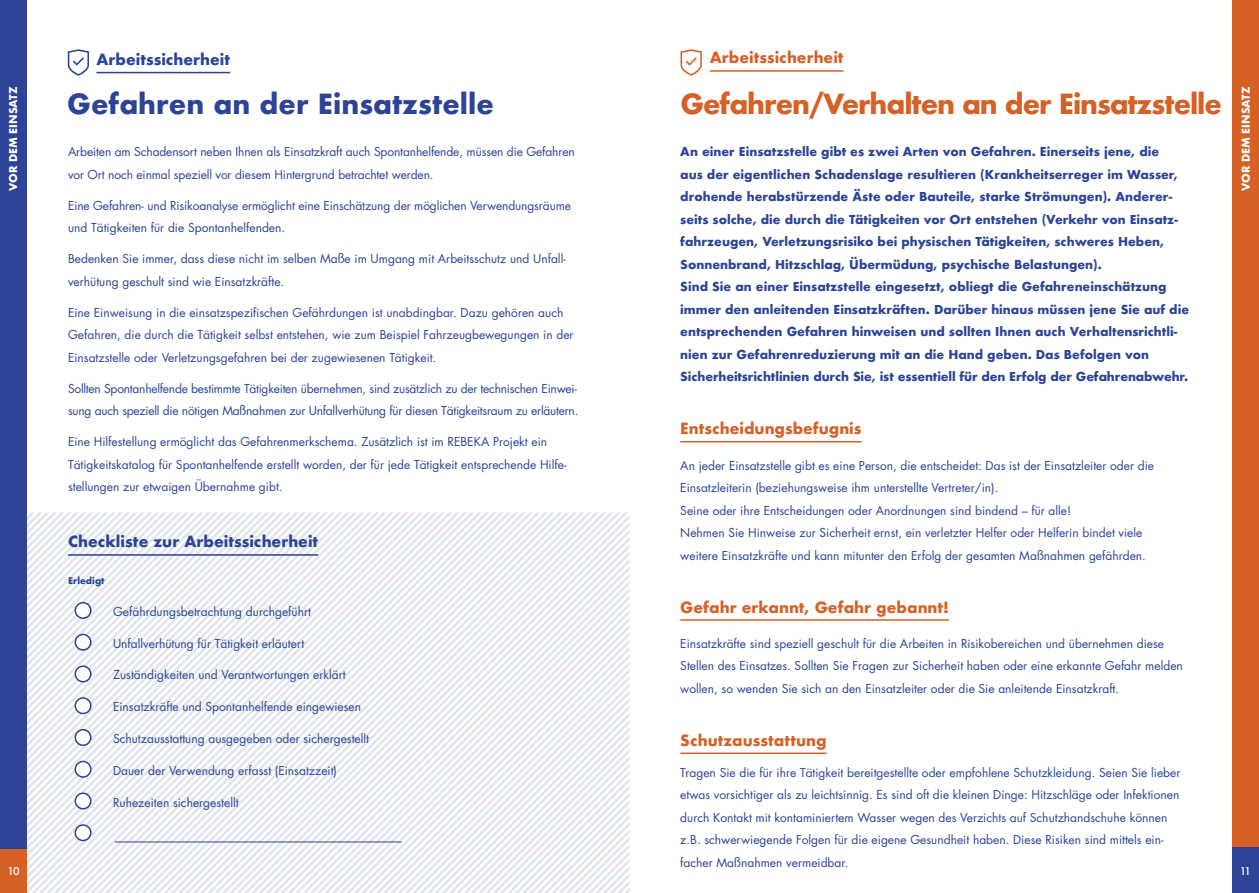
<style>
.page{position:relative;width:1259px;height:893px;background:#fff}
.page>*{position:absolute;margin:0;border:0;box-sizing:border-box;transform-origin:0 0}
.t1{font:700 27px "Futura";letter-spacing:-.04em;color:#d66127}
.t2{font:700 27px "Futura";color:#2c4397}
.t3{font:700 15px "Futura";color:#d66127}
.t4{font:700 15px "Futura";color:#2c4397}
.t5{font:12px/22.5px "Futura";color:#2c4397}
.t6{font:700 12px/22.5px "Futura";color:#2c4397}
.t7{font:12px/22.5px "Futura";letter-spacing:-.02em;color:#2c4397}
.t8{font:700 10.5px "Futura";color:#fff}
.t9{font:500 10.5px "Futura";color:#fff}
.t10{font:700 9px "Futura";color:#2c4397}
</style>
<div class="page">
<svg style="left:26px;top:512px;width:603px;height:381px"></svg>
<div style="left:1232px;top:811px;width:27px;height:82px;background:#2c4397"></div>
<div style="left:0;top:0;width:26px;height:849px;background:#2c4397"></div>
<div style="left:1232px;top:0;width:27px;height:846px;background:#d66127"></div>
<div style="left:0;top:849px;width:26px;height:44px;background:#d66127"></div>
<hr style="left:68px;top:554px;width:250px;height:2px;background:#2c4397">
<div style="left:75px;top:603px;width:16px;height:15px;background:#fff;border-radius:50%"></div>
<div style="left:75px;top:602px;width:17px;height:17px;border:2px solid #2c4397;border-radius:50%"></div>
<div style="left:75px;top:634px;width:16px;height:16px;background:#fff;border-radius:50%"></div>
<div style="left:75px;top:634px;width:17px;height:17px;border:2px solid #2c4397;border-radius:50%"></div>
<div style="left:75px;top:666px;width:16px;height:16px;background:#fff;border-radius:50%"></div>
<div style="left:75px;top:665px;width:17px;height:17px;border:2px solid #2c4397;border-radius:50%"></div>
<div style="left:75px;top:698px;width:16px;height:15px;background:#fff;border-radius:50%"></div>
<div style="left:75px;top:697px;width:17px;height:17px;border:2px solid #2c4397;border-radius:50%"></div>
<div style="left:75px;top:730px;width:16px;height:15px;background:#fff;border-radius:50%"></div>
<div style="left:75px;top:729px;width:17px;height:17px;border:2px solid #2c4397;border-radius:50%"></div>
<div style="left:75px;top:761px;width:16px;height:16px;background:#fff;border-radius:50%"></div>
<div style="left:75px;top:761px;width:17px;height:17px;border:2px solid #2c4397;border-radius:50%"></div>
<div style="left:75px;top:793px;width:16px;height:16px;background:#fff;border-radius:50%"></div>
<div style="left:75px;top:792px;width:17px;height:17px;border:2px solid #2c4397;border-radius:50%"></div>
<div style="left:75px;top:825px;width:16px;height:15px;background:#fff;border-radius:50%"></div>
<div style="left:75px;top:824px;width:17px;height:17px;border:2px solid #2c4397;border-radius:50%"></div>
<hr style="left:96px;top:72px;width:134px;height:1px;background:#2c4397">
<hr style="left:680px;top:441px;width:181px;height:1px;background:#d66127">
<hr style="left:680px;top:619px;width:269px;height:2px;background:#d66127">
<hr style="left:680px;top:752px;width:146px;height:2px;background:#d66127">
<hr style="left:710px;top:70px;width:133px;height:2px;background:#d66127">
<svg style="left:680px;top:49px;width:22px;height:27px"></svg>
<svg style="left:68px;top:49px;width:21px;height:27px"></svg>
<hr style="left:115px;top:842px;width:286px;height:1px;background:#2c4397">
<p class="t4" style="left:96px;top:49px;width:135px">Arbeitssicherheit</p>
<p class="t3" style="left:710px;top:47px;width:135px">Arbeitssicherheit</p>
<p class="t8" style="left:6px;top:191px;width:106px;rotate:-90deg">VOR DEM EINSATZ</p>
<p class="t8" style="left:1238px;top:191px;width:106px;rotate:-90deg">VOR DEM EINSATZ</p>
<h1 class="t2" style="left:67px;top:84px;width:428px">Gefahren an der Einsatzstelle</h1>
<h1 class="t1" style="left:680px;top:84px;width:543px">Gefahren/Verhalten an der Einsatzstelle</h1>
<p class="t6" style="left:680px;top:140px;width:510px">An einer Einsatzstelle gibt es zwei Arten von Gefahren. Einerseits jene, die<br>aus der eigentlichen Schadenslage resultieren (Krankheitserreger im Wasser, drohende herabstürzende Äste oder Bauteile, starke Strömungen). Anderer&shy;seits solche, die durch die Tätigkeiten vor Ort entstehen (Verkehr von Einsatz&shy;fahrzeugen, Verletzungsrisiko bei physischen Tätigkeiten, schweres Heben, Sonnenbrand, Hitzschlag, Übermüdung, psychische Belastungen).<br>Sind Sie an einer Einsatzstelle eingesetzt, obliegt die Gefahreneinschätzung immer den anleitenden Einsatzkräften. Darüber hinaus müssen jene Sie auf die entsprechenden Gefahren hinweisen und sollten Ihnen auch Verhaltensrichtli&shy;nien zur Gefahrenreduzierung mit an die Hand geben. Das Befolgen von Sicherheitsrichtlinien durch Sie, ist essentiell für den Erfolg der Gefahrenabwehr.</p>
<p class="t3" style="left:680px;top:418px;width:183px">Entscheidungsbefugnis</p>
<p class="t5" style="left:680px;top:454px;width:475px">An jeder Einsatzstelle gibt es eine Person, die entscheidet: Das ist der Einsatzleiter oder die Einsatzleiterin (beziehungsweise ihm unterstellte Vertreter/in).<br>Seine oder ihre Entscheidungen oder Anordnungen sind bindend – für alle!<br>Nehmen Sie Hinweise zur Sicherheit ernst, ein verletzter Helfer oder Helferin bindet viele weitere Einsatzkräfte und kann mitunter den Erfolg der gesamten Maßnahmen gefährden.</p>
<p class="t3" style="left:680px;top:596px;width:270px">Gefahr erkannt, Gefahr gebannt!</p>
<p class="t5" style="left:680px;top:632px;width:504px">Einsatzkräfte sind speziell geschult für die Arbeiten in Risikobereichen und übernehmen diese<br>Stellen des Einsatzes. Sollten Sie Fragen zur Sicherheit haben oder eine erkannte Gefahr melden wollen, so wenden Sie sich an den Einsatzleiter oder die Sie anleitende Einsatzkraft.</p>
<p class="t3" style="left:680px;top:729px;width:148px">Schutzausstattung</p>
<p class="t5" style="left:680px;top:761px;width:502px">Tragen Sie die für ihre Tätigkeit bereitgestellte oder empfohlene Schutzkleidung. Seien Sie lieber etwas vorsichtiger als zu leichtsinnig. Es sind oft die kleinen Dinge: Hitzschläge oder Infektionen durch Kontakt mit kontaminiertem Wasser wegen des Verzichts auf Schutzhandschuhe können z.B. schwerwiegende Folgen für die eigene Gesundheit haben. Diese Risiken sind mittels ein&shy;facher Maßnahmen vermeidbar.</p>
<p class="t5" style="left:68px;top:141px;width:508px">Arbeiten am Schadensort neben Ihnen als Einsatzkraft auch Spontanhelfende, müssen die Gefahren vor Ort noch einmal speziell vor diesem Hintergrund betrachtet werden.</p>
<p class="t5" style="left:68px;top:194px;width:504px">Eine Gefahren- und Risikoanalyse ermöglicht eine Einschätzung der möglichen Verwendungsräume und Tätigkeiten für die Spontanhelfenden.</p>
<p class="t5" style="left:68px;top:248px;width:499px">Bedenken Sie immer, dass diese nicht im selben Maße im Umgang mit Arbeitsschutz und Unfall&shy;verhütung geschult sind wie Einsatzkräfte.</p>
<p class="t5" style="left:68px;top:301px;width:507px">Eine Einweisung in die einsatzspezifischen Gefährdungen ist unabdingbar. Dazu gehören auch<br>Gefahren, die durch die Tätigkeit selbst entstehen, wie zum Beispiel Fahrzeugbewegungen in der<br>Einsatzstelle oder Verletzungsgefahren bei der zugewiesenen Tätigkeit.</p>
<p class="t7" style="left:68px;top:377px;width:512px">Sollten Spontanhelfende bestimmte Tätigkeiten übernehmen, sind zusätzlich zu der technischen Einwei&shy;sung auch speziell die nötigen Maßnahmen zur Unfallverhütung für diesen Tätigkeitsraum zu erläutern.</p>
<p class="t5" style="left:68px;top:431px;width:500px">Eine Hilfestellung ermöglicht das Gefahrenmerkschema. Zusätzlich ist im REBEKA Projekt ein<br>Tätigkeitskatalog für Spontanhelfende erstellt worden, der für jede Tätigkeit entsprechende Hilfe&shy;stellungen zur etwaigen Übernahme gibt.</p>
<p class="t4" style="left:68px;top:531px;width:252px">Checkliste zur Arbeitssicherheit</p>
<p class="t10" style="left:68px;top:574px;width:38px">Erledigt</p>
<p class="t5" style="left:113px;top:600px;width:200px">Gefährdungsbetrachtung durchgeführt</p>
<p class="t5" style="left:113px;top:632px;width:193px">Unfallverhütung für Tätigkeit erläutert</p>
<p class="t5" style="left:113px;top:664px;width:234px">Zuständigkeiten und Verantwortungen erklärt</p>
<p class="t5" style="left:113px;top:695px;width:250px">Einsatzkräfte und Spontanhelfende eingewiesen</p>
<p class="t5" style="left:113px;top:727px;width:258px">Schutzausstattung ausgegeben oder sichergestellt</p>
<p class="t5" style="left:113px;top:759px;width:225px">Dauer der Verwendung erfasst (Einsatzzeit)</p>
<p class="t5" style="left:113px;top:791px;width:127px">Ruhezeiten sichergestellt</p>
<p class="t9" style="left:7px;top:864px;width:14px">10</p>
<p class="t9" style="left:1239px;top:864px;width:13px">11</p>
</div>
